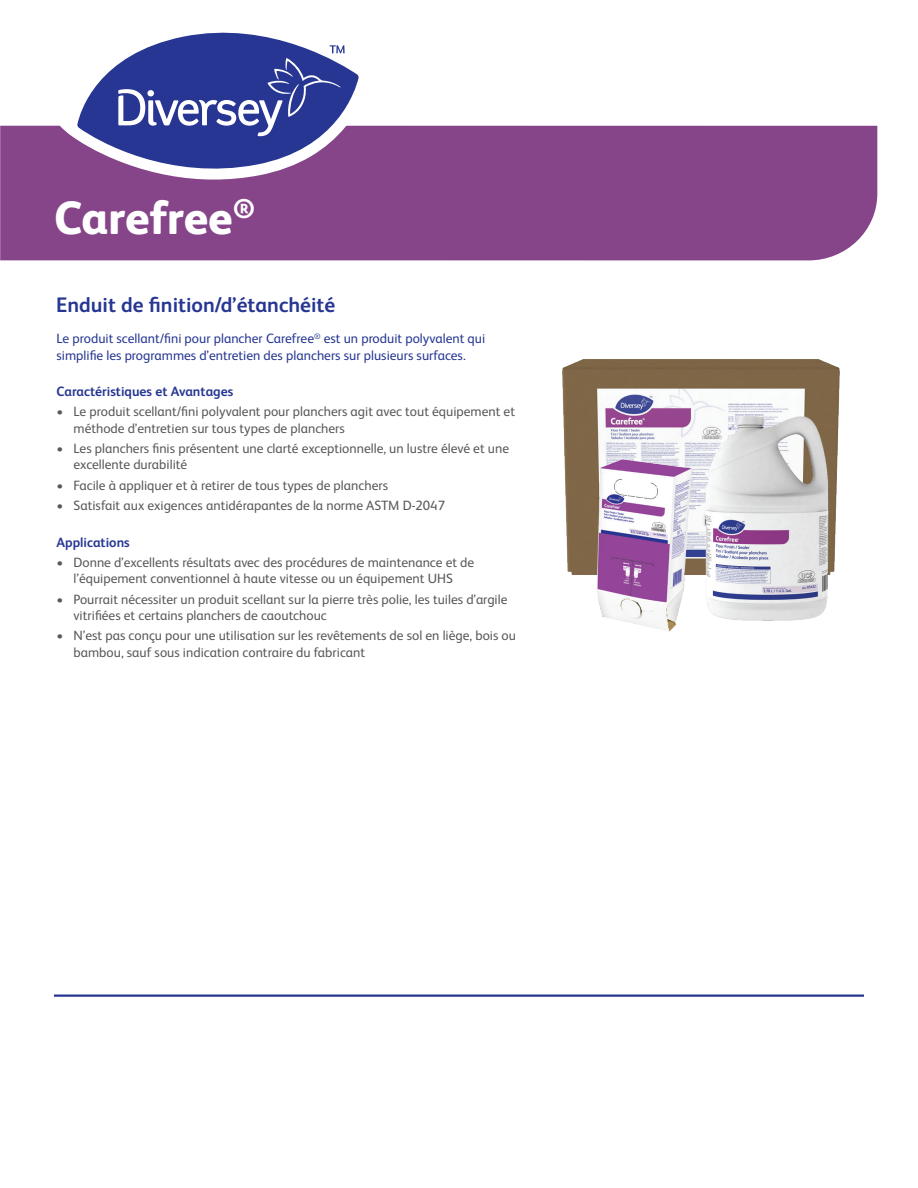
<style>
.page{position:relative;width:918px;height:1188px;background:#fff}
.page>*{position:absolute;margin:0;border:0;box-sizing:border-box;transform-origin:0 0}
.t1{font:800 46.5px "FS Albert Pro";color:#fff}
.t2{font:700 21px "FS Albert Pro";color:#263692}
.t3{font:13.5px/16.2px "FS Albert Pro";color:#57585a}
.t4{font:13.5px/16.2px "FS Albert Pro";color:#263692}
.t5{font:700 13.5px "FS Albert Pro";color:#263692}
</style>
<div class="page">
<div style="left:0;top:126px;width:877px;height:134px;background:#864489"></div>
<hr style="left:54px;top:995px;width:810px;height:2px;background:#263692">
<img style="left:562px;top:359px;width:278px;height:216px">
<img style="left:591px;top:444px;width:84px;height:188px">
<img style="left:653px;top:405px;width:187px;height:221px">
<svg style="left:57px;top:125px;width:317px;height:55px;background:#8f5392"></svg>
<svg style="left:77px;top:32px;width:282px;height:149px"></svg>
<svg style="left:118px;top:45px;width:227px;height:91px;background:#4b58a4"></svg>
<h1 class="t1" style="left:54px;top:181px;width:203px">Carefree<sup>®</sup></h1>
<h2 class="t2" style="left:56px;top:290px;width:281px">Enduit de finition/d’étanchéité</h2>
<p class="t4" style="left:57px;top:330px;width:430px">Le produit scellant/fini pour plancher Carefree<sup>®</sup> est un produit polyvalent qui simplifie les programmes d’entretien des planchers sur plusieurs surfaces.</p>
<p class="t5" style="left:57px;top:382px;width:178px">Caractéristiques et Avantages</p>
<p class="t3" style="left:74px;top:403px;width:443px;text-indent:-17px">• Le produit scellant/fini polyvalent pour planchers agit avec tout équipement et méthode d’entretien sur tous types de planchers</p>
<p class="t3" style="left:74px;top:439px;width:437px;text-indent:-17px">• Les planchers finis présentent une clarté exceptionnelle, un lustre élevé et une excellente durabilité</p>
<p class="t3" style="left:57px;top:476px;width:333px">• Facile à appliquer et à retirer de tous types de planchers</p>
<p class="t3" style="left:57px;top:496px;width:390px">• Satisfait aux exigences antidérapantes de la norme ASTM D-2047</p>
<p class="t5" style="left:57px;top:532px;width:75px">Applications</p>
<p class="t3" style="left:57px;top:553px;width:419px;text-align:center">• Donne d’excellents résultats avec des procédures de maintenance et de l’équipement conventionnel à haute vitesse ou un équipement UHS</p>
<p class="t3" style="left:74px;top:590px;width:435px;text-indent:-17px">• Pourrait nécessiter un produit scellant sur la pierre très polie, les tuiles d’argile vitrifiées et certains planchers de caoutchouc</p>
<p class="t3" style="left:74px;top:627px;width:444px;text-indent:-17px">• N’est pas conçu pour une utilisation sur les revêtements de sol en liège, bois ou bambou, sauf sous indication contraire du fabricant</p>
</div>
